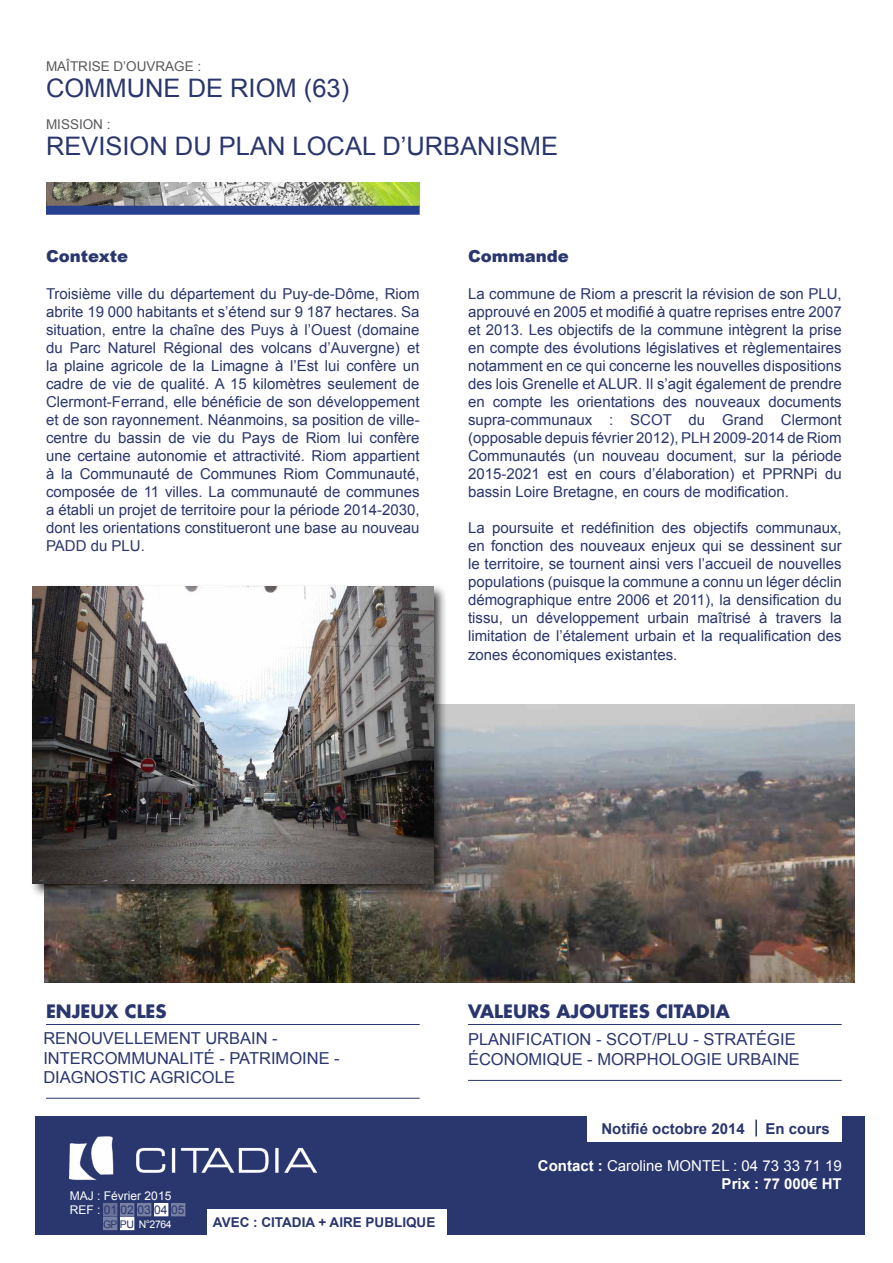
<style>
.page{position:relative;width:893px;height:1263px;background:#fff}
.page>*{position:absolute;margin:0;border:0;box-sizing:border-box;transform-origin:0 0}
.t1{font:25.5px "Arial";color:#2a366e}
.t2{font:700 18px "Futura Std";color:#2a366e}
.t3{font:16.5px "Arial";color:#2a366e}
.t4{font:900 16.5px "Arial";color:#2a366e}
.t5{font:15px/18px "Arial";color:#2a366e;text-align:justify}
.t6{font:15px/18px "Arial";color:#fff;text-align:right}
.t7{font:700 15px "Arial";color:#2a366e}
.t8{font:13.5px "Arial";color:#58595b}
.t9{font:700 13.5px "Arial";color:#2a366e}
.t10{font:12px/14.4px "Arial";color:#fff}
.t11{font:10.5px "Arial";letter-spacing:-.04em;color:#fff}
.s1{color:#2a366e}
.s2{font-weight:700}
</style>
<div class="page">
<img style="left:46px;top:183px;width:374px;height:23px">
<div style="left:46px;top:206px;width:374px;height:9px;background:#25408f"></div>
<div style="left:35px;top:1116px;width:830px;height:119px;background:#2a366e"></div>
<img style="left:70px;top:1136px;width:246px;height:44px">
<div style="left:588px;top:1112px;width:254px;height:30px;background:#fff"></div>
<div style="left:207px;top:1209px;width:239px;height:30px;background:#fff"></div>
<svg style="left:755px;top:1119px;width:2px;height:17px"></svg>
<div style="left:103px;top:1203px;width:14px;height:13px;background:#697199"></div>
<div style="left:120px;top:1203px;width:14px;height:13px;background:#7880a3"></div>
<div style="left:103px;top:1217px;width:14px;height:13px;background:#7880a3"></div>
<div style="left:137px;top:1203px;width:14px;height:13px;background:#7880a3"></div>
<div style="left:120px;top:1217px;width:14px;height:13px;background:#fff"></div>
<div style="left:154px;top:1203px;width:14px;height:13px;background:#fff"></div>
<div style="left:171px;top:1203px;width:14px;height:13px;background:#7880a3"></div>
<img style="left:45px;top:704px;width:810px;height:278px">
<div style="left:30px;top:584px;width:418px;height:315px;background:#000;opacity:.75"></div>
<img style="left:33px;top:587px;width:400px;height:296px">
<hr style="left:46px;top:1024px;width:374px;height:1px;background:#2a366e">
<hr style="left:46px;top:1098px;width:374px;height:1px;background:#2a366e">
<hr style="left:468px;top:1024px;width:374px;height:1px;background:#2a366e">
<hr style="left:468px;top:1080px;width:374px;height:1px;background:#2a366e">
<p class="t8" style="left:46px;top:58px;width:157px">MAÎTRISE D’OUVRAGE :</p>
<h1 class="t1" style="left:46px;top:71px;width:39px">Commu</h1>
<h1 class="t1" style="left:145px;top:71px;width:206px">ne de RIOM (63)</h1>
<p class="t8" style="left:46px;top:116px;width:66px">MISSION :</p>
<h1 class="t1" style="left:46px;top:129px;width:513px">REVISION DU PLAN LOCAL D’URBAN ISME</h1>
<p class="t4" style="left:46px;top:244px;width:84px">Contexte</p>
<p class="t5" style="left:46px;top:285px;width:375px">Troisième ville du département du Puy-de-Dôme, Riom abrite 19 000 habitants et s’étend sur 9 187 hectares. Sa situation, entre la chaîne des Puys à l’Ouest (domaine du Parc Naturel Régional des volcans d’Auvergne) et la plaine agricole de la Limagne à l’Est lui confère un cadre de vie de qualité. A 15 kilomètres seulement de Clermont-Ferrand, elle bénéficie de son développement et de son rayonnement. Néanmoins, sa position de ville&shy;centre du bassin de vie du Pays de Riom lui confère une certaine autonomie et attractivité. Riom appartient à la Communauté de Communes Riom Communauté, composée de 11 villes. La communauté de communes a établi un projet de territoire pour la période 2014-2030, dont les orientations constitueront une base au nouveau PADD du PLU.</p>
<p class="t4" style="left:468px;top:244px;width:102px">Commande</p>
<p class="t5" style="left:468px;top:285px;width:375px">La commune de Riom a prescrit la révision de son PLU, approuvé en 2005 et modifié à quatre reprises entre 2007 et 2013. Les objectifs de la commune intègrent la prise en compte des évolutions législatives et règlementaires notamment en ce qui concerne les nouvelles dispositions des lois Grenelle et ALUR. Il s’agit également de prendre en compte les orientations des nouveaux documents supra-communaux : SCOT du Grand Clermont (opposable depuis février 2012), PLH 2009-2014 de Riom Communautés (un nouveau document, sur la période 2015-2021 est en cours d’élaboration) et PPRN Pi du bassin Loire Bretagne, en cours de modification.</p>
<p class="t5" style="left:468px;top:519px;width:375px">La poursuite et redéfinition des objectifs communaux, en fonction des nouveaux enjeux qui se dessinent sur le territoire, se tournent ainsi vers l’accueil de nouvelles populations (puisque la commune a connu un léger déclin démographique entre 2006 et 2011), la densification du tissu, un développement urbain maîtrisé à travers la limitation de l’étalement urbain et la requalification des zones économiques existantes.</p>
<p class="t2" style="left:46px;top:999px;width:122px">ENJEUX CLES</p>
<p class="t2" style="left:468px;top:999px;width:263px">VALEURS AJOUTEES CITADIA</p>
<p class="t3" style="left:43px;top:1027px;width:47px">Renouvelleme</p>
<p class="t3" style="left:179px;top:1027px;width:37px">nt urbai</p>
<p class="t3" style="left:256px;top:1027px;width:23px">n -</p>
<p class="t3" style="left:43px;top:1047px;width:30px">Intercommu</p>
<p class="t3" style="left:157px;top:1047px;width:22px">nalit</p>
<p class="t3" style="left:204px;top:1047px;width:46px">é - Patrimoi</p>
<p class="t3" style="left:307px;top:1047px;width:34px">ne -</p>
<p class="t3" style="left:43px;top:1067px;width:64px">Diagnostic</p>
<p class="t3" style="left:150px;top:1067px;width:12px">agricole</p>
<p class="t3" style="left:468px;top:1028px;width:53px">Planificatio</p>
<p class="t3" style="left:580px;top:1028px;width:147px">n - SCoT/PLU - Strat</p>
<p class="t3" style="left:756px;top:1028px;width:21px">égie</p>
<p class="t3" style="left:468px;top:1048px;width:59px">économi</p>
<p class="t3" style="left:547px;top:1048px;width:77px">que - Morphologie</p>
<p class="t3" style="left:727px;top:1048px;width:11px">urbai</p>
<p class="t3" style="left:777px;top:1048px;width:22px">ne</p>
<p class="t7" style="left:601px;top:1118px;width:145px">Notifié octobre 2014</p>
<p class="t7" style="left:766px;top:1118px;width:66px">En cours</p>
<p class="t10" style="left:70px;top:1188px;width:116px">MAJ : Février 2015<br>REF : <span class="s1">01 02 03 04 05</span></p>
<p class="t11" style="left:103px;top:1217px;width:70px"><span class="s1">GP PU</span> N °2764</p>
<p class="t9" style="left:213px;top:1213px;width:224px">AVEC : CITADIA + AIRE PUBLIQUE</p>
<p class="t6" style="left:538px;top:1157px;width:305px"><span class="s2">Contact :</span> Caroline MONTEL : 04 73 33 71 19<br><span class="s2">Prix : 77 000€ HT</span></p>
</div>
